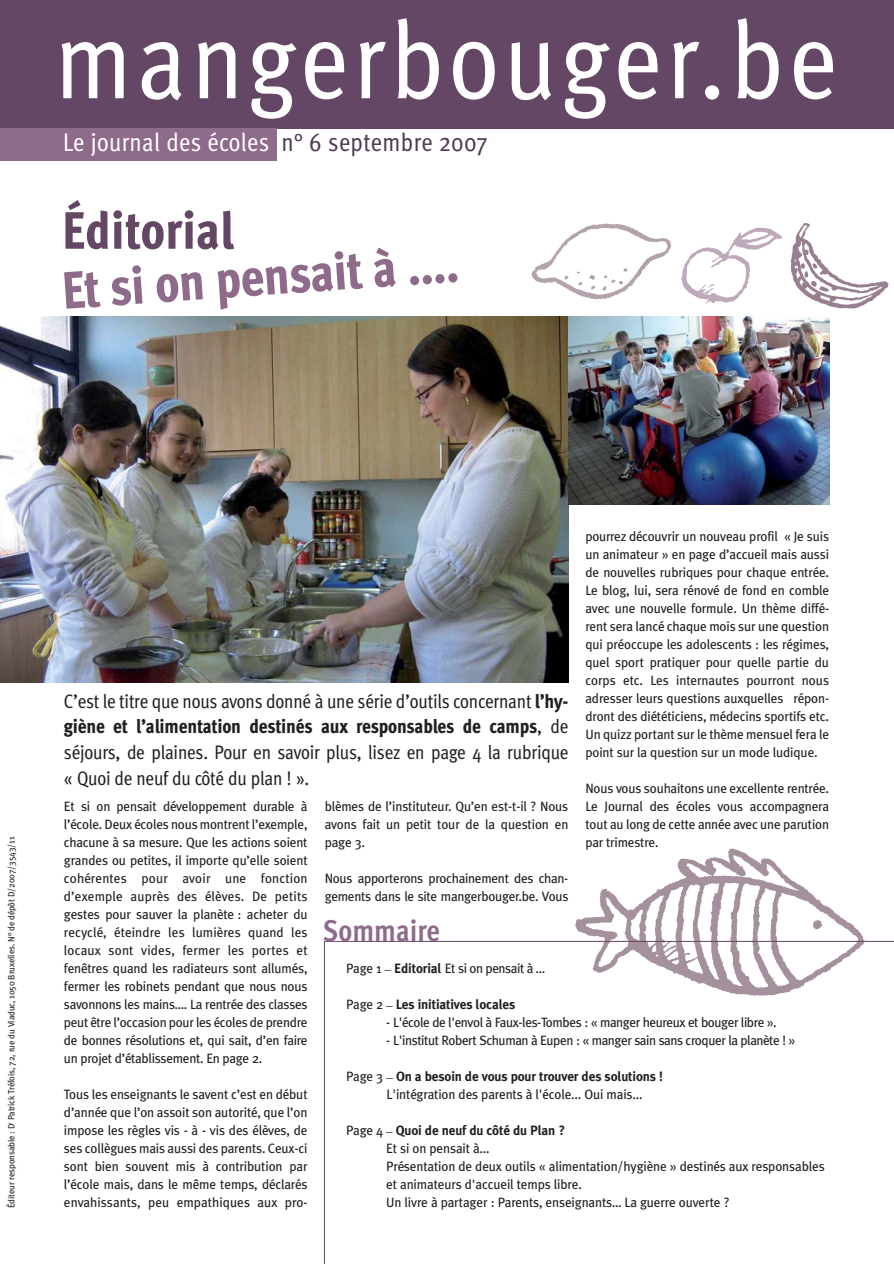
<style>
.page{position:relative;width:894px;height:1264px;background:#fff}
.page>*{position:absolute;margin:0;border:0;box-sizing:border-box;transform-origin:0 0}
.t1{font:109.5px "Meta Cond";letter-spacing:.045em;color:#fff}
.t2{font:800 52.5px "Meta Cond";color:#8e6b8b}
.t3{font:800 52.5px "Meta Cond";color:#644764}
.t4{font:700 30px "Meta Cond";color:#8e6b8b}
.t5{font:25.5px "Meta Cond";letter-spacing:.015em;color:#fff}
.t6{font:19.5px/25.5px "Meta Cond";letter-spacing:-.01em;color:#231f20;text-align:justify}
.t7{font:13.5px/18px "Meta Plus";letter-spacing:-.01em;color:#231f20;text-align:justify}
.t8{font:13.5px "Meta Plus";letter-spacing:-.03em;color:#231f20}
.t9{font:700 13.5px "Meta Plus";letter-spacing:-.01em;color:#231f20}
.t10{font:9px "Meta Plus";letter-spacing:-.015em;color:#231f20}
.s1{color:#503c54}
.s2{font-weight:800}
.s3{font-weight:700}
.s4{font-weight:400}
</style>
<div class="page">
<img style="left:544px;top:848px;width:344px;height:148px">
<img style="left:790px;top:223px;width:99px;height:96px">
<img style="left:0;top:317px;width:568px;height:365px">
<img style="left:568px;top:317px;width:261px;height:187px">
<div style="left:325px;top:797px;width:243px;height:107px;background:#fff"></div>
<hr style="left:324px;top:941px;width:1px;height:322px;background:#644764">
<hr style="left:324px;top:940px;width:570px;height:1px;background:#644764">
<img style="left:681px;top:227px;width:101px;height:77px">
<img style="left:531px;top:223px;width:141px;height:77px">
<div style="left:0;top:0;width:894px;height:129px;background:#644764"></div>
<div style="left:0;top:128px;width:276px;height:32px;background:#8e6b8b"></div>
<h1 class="t1" style="left:55px;top:20px;width:784px">mangerbouger.be</h1>
<h3 class="t5" style="left:63px;top:133px;width:426px">Le journal des écoles <span class="s1">n° 6 septembre 2007</span></h3>
<h2 class="t3" style="left:62px;top:210px;width:173px">Éditorial</h2>
<h2 class="t2" style="left:61px;top:270px;width:399px;rotate:-4deg">Et si on pensait à ….</h2>
<p class="t10" style="left:8px;top:1207px;width:372px;rotate:-90deg">Éditeur responsable : D<sup>r</sup> Patrick Tréfois, 72, rue du Viaduc, 1050 Bruxelles. N° de dépôt D/2007/3543/11</p>
<p class="t7" style="left:585px;top:527px;width:245px">pourrez découvrir un nouveau profil « Je suis un animateur » en page d’accueil mais aussi de nouvelles rubriques pour chaque entrée.<br>Le blog, lui, sera rénové de fond en comble avec une nouvelle formule. Un thème diffé&shy;rent sera lancé chaque mois sur une question qui préoccupe les adolescents : les régimes, quel sport pratiquer pour quelle partie du corps etc. Les internautes pourront nous adresser leurs questions auxquelles répon&shy;dront des diététiciens, médecins sportifs etc.<br>Un quizz portant sur le thème mensuel fera le point sur la question sur un mode ludique.</p>
<p class="t7" style="left:585px;top:779px;width:245px">Nous vous souhaitons une excellente rentrée.<br>Le Journal des écoles vous accompagnera tout au long de cette année avec une parution par trimestre.</p>
<h3 class="t6" style="left:64px;top:689px;width:506px">C’est le titre que nous avons donné à une série d’outils concernant <span class="s2">l’hy&shy;giène et l’alimentation destinés aux responsables de camps</span>, de séjours, de plaines. Pour en savoir plus, lisez en page 4 la rubrique « Quoi de neuf du côté du plan ! ».</h3>
<p class="t7" style="left:64px;top:797px;width:245px">Et si on pensait développement durable à l’école. Deux écoles nous montrent l’exemple, chacune à sa mesure. Que les actions soient grandes ou petites, il importe qu’elle soient cohérentes pour avoir une fonction d’exemple auprès des élèves. De petits gestes pour sauver la planète : acheter du recyclé, éteindre les lumières quand les locaux sont vides, fermer les portes et fenêtres quand les radiateurs sont allumés, fermer les robinets pendant que nous nous savonnons les mains…. La rentrée des classes peut être l’occasion pour les écoles de prendre de bonnes résolutions et, qui sait, d’en faire un projet d’établissement. En page 2.</p>
<p class="t7" style="left:64px;top:1085px;width:245px">Tous les enseignants le savent c’est en début d’année que l’on assoit son autorité, que l’on impose les règles vis - à - vis des élèves, de ses collègues mais aussi des parents. Ceux-ci sont bien souvent mis à contribution par l’école mais, dans le même temps, déclarés envahissants, peu empathiques aux pro-</p>
<p class="t7" style="left:325px;top:797px;width:245px">blèmes de l’instituteur. Qu’en est-t-il ? Nous avons fait un petit tour de la question en page 3.</p>
<p class="t7" style="left:325px;top:869px;width:245px">Nous apporterons prochainement des chan&shy;gements dans le site mangerbouger.be. Vous</p>
<h3 class="t4" style="left:323px;top:919px;width:119px">Sommaire</h3>
<p class="t8" style="left:346px;top:962px;width:201px">Page 1 <sup>_</sup> <span class="s3">Editorial</span> Et si on pensait à …</p>
<p class="t9" style="left:346px;top:998px;width:171px"><span class="s4">Page 2</span> _ Les initiatives locales</p>
<p class="t8" style="left:386px;top:1016px;width:392px">- L'école de l'envol à Faux-les-Tombes : « manger heureux et bouger libre ».</p>
<p class="t8" style="left:386px;top:1034px;width:410px">- L'institut Robert Schuman à Eupen : « manger sain sans croquer la planète ! »</p>
<p class="t7" style="left:386px;top:1067px;width:278px;text-indent:-40px">Page 3 <sup>_</sup> <span class="s3">On a besoin de vous pour trouver des solutions !<br></span>L'intégration des parents à l'école... Oui mais...</p>
<p class="t7" style="left:386px;top:1121px;width:440px;text-align:left;text-indent:-40px">Page 4 <sup>_</sup> <span class="s3">Quoi de neuf du côté du Plan ?<br></span>Et si on pensait à...<br>Présentation de deux outils « alimentation/hygiène » destinés aux responsables et animateurs d'accueil temps libre.<br>Un livre à partager : Parents, enseignants… La guerre ouverte ?</p>
</div>
